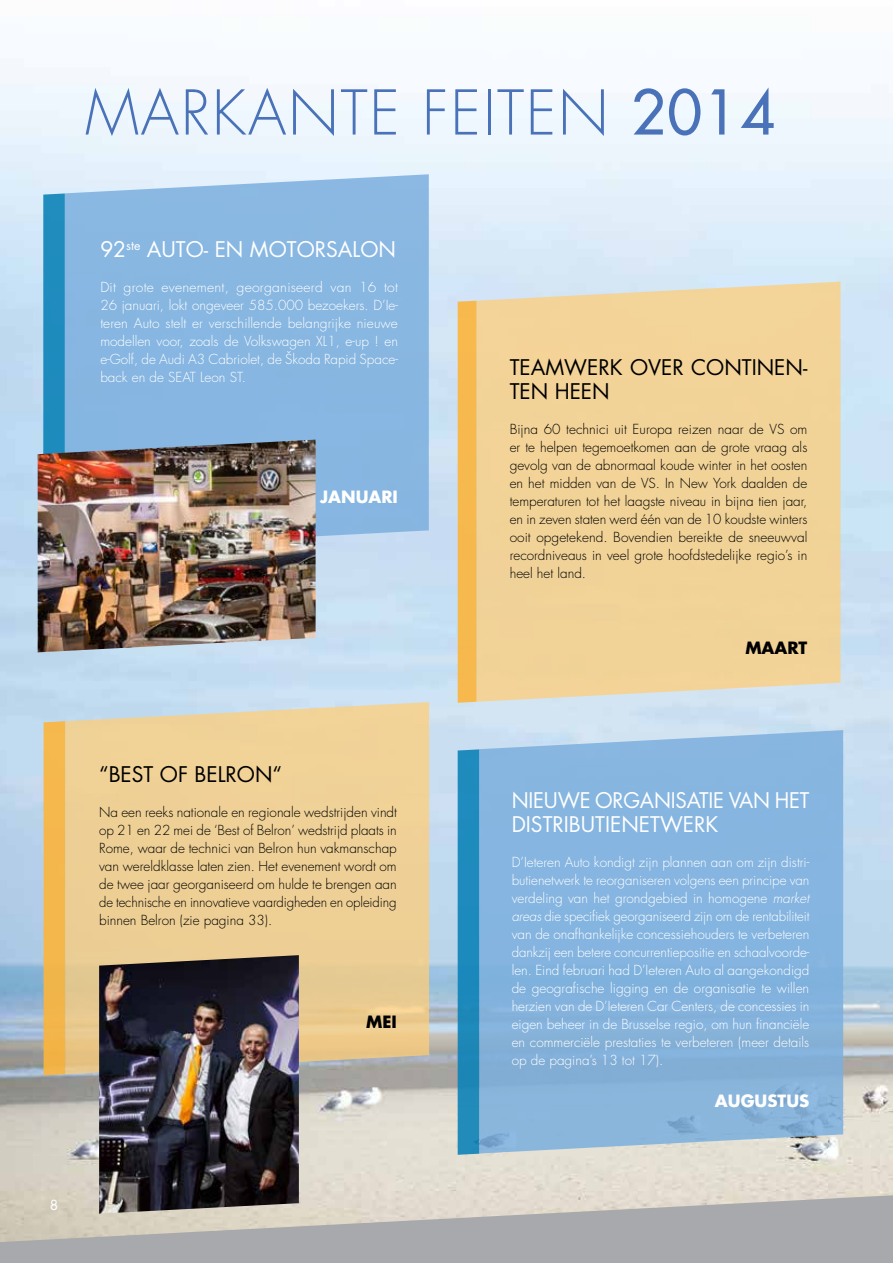
<style>
.page{position:relative;width:893px;height:1263px;background:#fff}
.page>*{position:absolute;margin:0;border:0;box-sizing:border-box;transform-origin:0 0}
.t1{font:300 60px "Futura Std";letter-spacing:.03em;color:#4a72b8}
.t2{font:21px/24px "Futura Std";color:#fff}
.t3{font:21px/24px "Futura Std";color:#000}
.t4{font:700 16.5px "Futura Std";color:#fff}
.t5{font:700 16.5px "Futura Std";color:#000}
.t6{font:300 13.5px/18px "Futura Std";color:#fff;text-align:justify}
.t7{font:300 13.5px/18px "Futura Std";color:#000;text-align:justify}
.t8{font:500 13.5px "Futura Std";color:#fff}
.s1{font-weight:500}
.s2{font-style:italic}
</style>
<div class="page">
<img style="left:0;top:59px;width:893px;height:1079px">
<svg style="left:65px;top:702px;width:364px;height:372px;background:#ebcf98"></svg>
<img style="left:99px;top:955px;width:200px;height:183px">
<svg style="left:479px;top:730px;width:364px;height:408px;background:#86b4de"></svg>
<div style="left:477px;top:282px;width:363px;height:420px;background:#f1d397"></div>
<div style="left:65px;top:174px;width:364px;height:375px;background:#87b7e1"></div>
<div style="left:44px;top:721px;width:21px;height:354px;background:#f4b74c"></div>
<div style="left:458px;top:749px;width:21px;height:389px;background:#1e8abd"></div>
<div style="left:458px;top:301px;width:19px;height:402px;background:#f6b94d"></div>
<svg style="left:43px;top:193px;width:22px;height:247px;background:#238dbf"></svg>
<img style="left:38px;top:440px;width:278px;height:212px">
<svg style="left:0;top:1138px;width:893px;height:125px;background:#b1afac"></svg>
<h1 class="t1" style="left:85px;top:76px;width:691px">MARKANTE FEITEN <span class="s1">2014</span></h1>
<h2 class="t2" style="left:100px;top:238px;width:297px">92<sup>ste</sup> AUTO- EN MOTORSALON</h2>
<p class="t6" style="left:100px;top:279px;width:299px">Dit grote evenement, georganiseerd van 16 tot 26 januari, lokt ongeveer 585.000 bezoekers. D’Ie&shy;teren Auto stelt er verschillende belangrijke nieuwe modellen voor, zoals de Volkswagen XL1, e-up ! en e-Golf, de Audi A3 Cabriolet, de Škoda Rapid Space&shy;back en de SEAT Leon ST.</p>
<p class="t4" style="left:320px;top:486px;width:79px">JANUARI</p>
<h2 class="t3" style="left:510px;top:355px;width:299px">TEAMWERK OVER CONTINEN-<br>TEN HEEN</h2>
<p class="t7" style="left:510px;top:420px;width:299px">Bijna 60 technici uit Europa reizen naar de VS om er te helpen tegemoetkomen aan de grote vraag als gevolg van de abnormaal koude winter in het oosten en het midden van de VS. In New York daalden de temperaturen tot het laagste niveau in bijna tien jaar, en in zeven staten werd één van de 10 koudste winters ooit opgetekend. Bovendien bereikte de sneeuwval recordniveaus in veel grote hoofdstedelijke regio’s in heel het land.</p>
<p class="t5" style="left:745px;top:637px;width:64px">MAART</p>
<h2 class="t3" style="left:99px;top:762px;width:185px">“BEST OF BELRON“</h2>
<p class="t7" style="left:99px;top:803px;width:299px">Na een reeks nationale en regionale wedstrijden vindt op 21 en 22 mei de ‘Best of Belron’ wedstrijd plaats in Rome, waar de technici van Belron hun vakmanschap van wereldklasse laten zien. Het evenement wordt om de twee jaar georganiseerd om hulde te brengen aan de technische en innovatieve vaardigheden en opleiding binnen Belron (zie pagina 33).</p>
<p class="t5" style="left:366px;top:1011px;width:32px">MEI</p>
<p class="t8" style="left:50px;top:1196px;width:9px">8</p>
<h2 class="t2" style="left:512px;top:788px;width:299px">NIEUWE ORGANISATIE VAN HET<br>DISTRIBUTIENETWERK</h2>
<p class="t6" style="left:512px;top:853px;width:299px">D’Ieteren Auto kondigt zijn plannen aan om zijn distri&shy;butienetwerk te reorganiseren volgens een principe van verdeling van het grondgebied in homogene <span class="s2">market areas</span> die specifiek georganiseerd zijn om de rentabiliteit van de onafhankelijke concessiehouders te verbeteren dankzij een betere concurrentiepositie en schaalvoorde&shy;len. Eind februari had D’Ieteren Auto al aangekondigd de geografische ligging en de organisatie te willen herzien van de D’Ieteren Car Centers, de concessies in eigen beheer in de Brusselse regio, om hun financiële en commerciële prestaties te verbeteren (meer details op de pagina’s 13 tot 17).</p>
<p class="t4" style="left:715px;top:1089px;width:96px">AUGUSTUS</p>
<p class="t4" style="left:742px;top:1089px;width:73px">A GUST</p>
</div>
